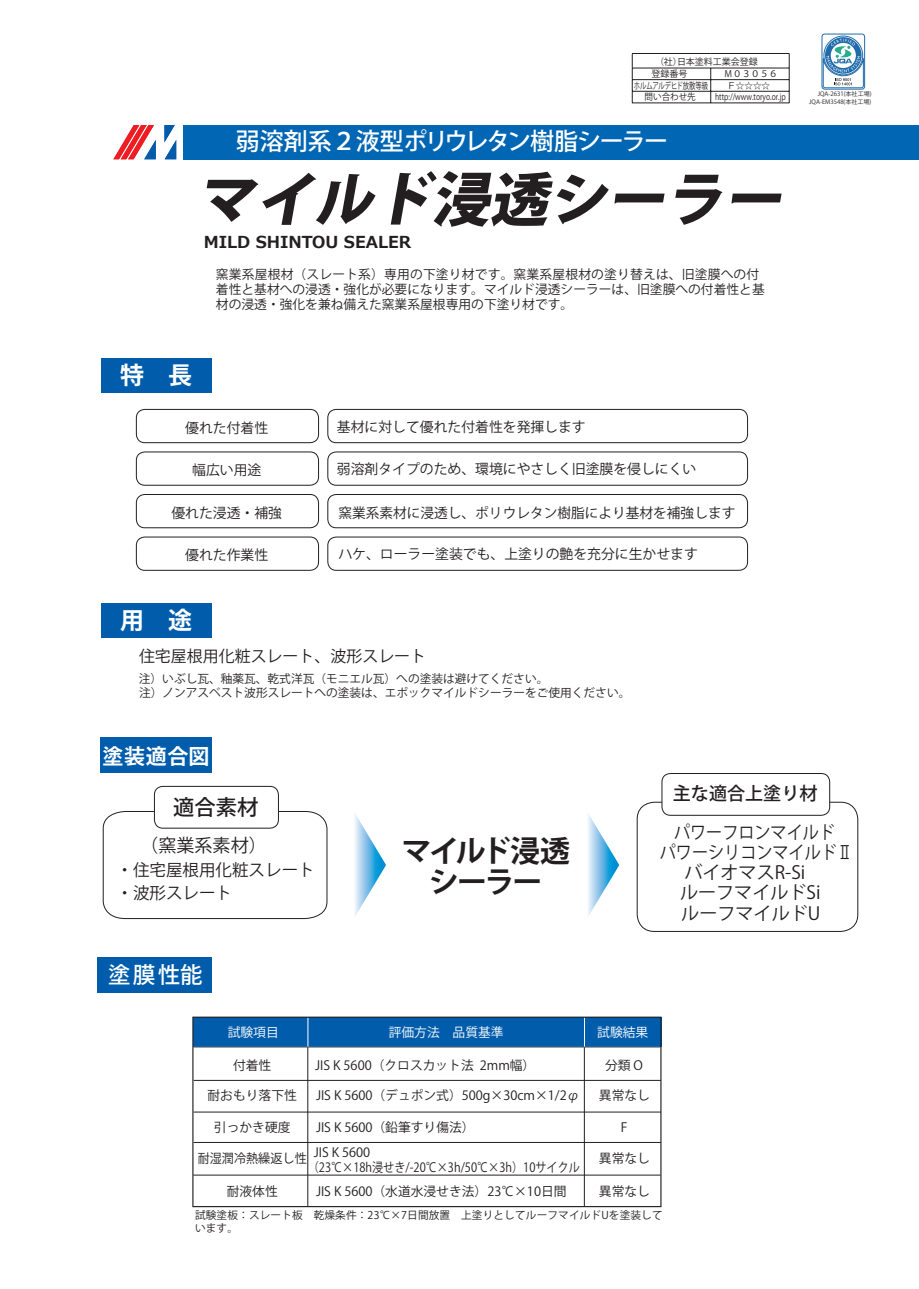
<style>
.page{position:relative;width:919px;height:1289px;background:#fff}
.page>*{position:absolute;margin:0;border:0;box-sizing:border-box;transform-origin:0 0}
.t1{font:italic 800 58.5px "Koz Go Pr 6 N";color:#231f20}
.t2{font:700 30px/31.5px "Koz Go Pr 6 N";letter-spacing:-.08em;color:#231f20;text-align:center}
.t3{font:500 24px "Koz Go Pr 6 N";letter-spacing:-.045em;color:#fff}
.t4{font:700 24px "Koz Go Pr 6 N";color:#fff}
.t5{font:500 22.35px "Koz Go Pr 6 N";color:#fff}
.t6{font:500 21.3px "Koz Go Pr 6 N";color:#231f20}
.t7{font:700 21px "Koz Go Pr 6 N";letter-spacing:.035em;color:#fff}
.t8{font:18px "Koz Go Pr 6 N";color:#231f20}
.t9{font:18px "Koz Go Pr 6 N";color:#231f20;scale:.89 1}
.t10{font:500 18px "Koz Go Pr 6 N";color:#231f20}
.t11{font:16.5px/23.4px "Koz Go Pr 6 N";color:#231f20}
.t12{font:700 16.5px "Meiryo";color:#231f20}
.t13{font:15.9px "Koz Go Pr 6 N";color:#231f20}
.t14{font:13.8px "Koz Go Pr 6 N";color:#231f20}
.t15{font:12.75px/15.3px "Koz Go Pr 6 N";color:#231f20}
.t16{font:12.75px "Koz Go Pr 6 N";color:#fff}
.t17{font:12.75px "Koz Go Pr 6 N";color:#231f20;scale:.95 1}
.t18{font:11.7px/13.6px "Koz Go Pr 6 N";color:#231f20}
.t19{font:10.65px/12.8px "Koz Go Pr 6 N";letter-spacing:.015em;color:#231f20}
.t20{font:9px/12px "Koz Go Pr 6 N";color:#231f20}
.t21{font:9px "Koz Go Pr 6 N";color:#231f20;scale:.71 1}
.t22{font:9px "Koz Go Pr 6 N";color:#231f20;scale:.95 1}
.t23{font:8.7px "Koz Go Pr 6 N";color:#231f20;scale:.8 1}
.t24{font:6px/7.4px "Koz Go Pr 6 N";color:#231f20;text-align:right}
.s1{font-family:"HGS Gothic M"}
</style>
<div class="page">
<div style="left:136px;top:409px;width:183px;height:34px;border:1px solid #231f20;border-radius:9px"></div>
<div style="left:327px;top:409px;width:420px;height:34px;border:1px solid #231f20;border-radius:9px"></div>
<div style="left:136px;top:451px;width:183px;height:34px;border:1px solid #231f20;border-radius:9px"></div>
<div style="left:327px;top:451px;width:420px;height:34px;border:1px solid #231f20;border-radius:9px"></div>
<div style="left:136px;top:536px;width:183px;height:34px;border:1px solid #231f20;border-radius:9px"></div>
<div style="left:327px;top:536px;width:420px;height:34px;border:1px solid #231f20;border-radius:9px"></div>
<div style="left:136px;top:494px;width:183px;height:34px;border:1px solid #231f20;border-radius:9px"></div>
<div style="left:327px;top:494px;width:420px;height:34px;border:1px solid #231f20;border-radius:9px"></div>
<div style="left:636px;top:801px;width:222px;height:130px;border:1px solid #231f20;border-radius:17px"></div>
<div style="left:662px;top:773px;width:167px;height:42px;background:#fff;border-radius:9px"></div>
<div style="left:661px;top:773px;width:169px;height:42px;border:1px solid #231f20;border-radius:9px"></div>
<svg style="left:102px;top:810px;width:226px;height:109px"></svg>
<div style="left:154px;top:786px;width:124px;height:42px;background:#fff;border-radius:9px"></div>
<div style="left:154px;top:786px;width:125px;height:42px;border:1px solid #231f20;border-radius:9px"></div>
<hr style="left:632px;top:53px;width:78px;height:1px;background:#231f20">
<hr style="left:710px;top:53px;width:79px;height:1px;background:#231f20">
<hr style="left:632px;top:68px;width:78px;height:1px;background:#231f20">
<hr style="left:710px;top:68px;width:79px;height:1px;background:#231f20">
<hr style="left:632px;top:79px;width:78px;height:1px;background:#231f20">
<hr style="left:710px;top:79px;width:79px;height:1px;background:#231f20">
<hr style="left:632px;top:91px;width:78px;height:1px;background:#231f20">
<svg style="left:632px;top:54px;width:1px;height:49px"></svg>
<hr style="left:710px;top:91px;width:79px;height:1px;background:#231f20">
<svg style="left:710px;top:69px;width:1px;height:34px"></svg>
<svg style="left:788px;top:54px;width:1px;height:49px"></svg>
<hr style="left:632px;top:103px;width:78px;height:1px;background:#231f20">
<hr style="left:710px;top:103px;width:79px;height:1px;background:#231f20">
<div style="left:821px;top:34px;width:43px;height:55px;border:1px solid #216bab;border-radius:3px"></div>
<div style="left:823px;top:36px;width:39px;height:39px;border:1px solid #216bab;border-radius:50%"></div>
<svg style="left:822px;top:37px;width:42px;height:51px"></svg>
<svg style="left:113px;top:125px;width:43px;height:34px"></svg>
<svg style="left:164px;top:125px;width:12px;height:34px"></svg>
<div style="left:184px;top:125px;width:734px;height:35px;background:#0166b3"></div>
<div style="left:101px;top:358px;width:110px;height:34px;background:#015dac"></div>
<div style="left:101px;top:603px;width:110px;height:34px;background:#015dac"></div>
<div style="left:101px;top:737px;width:111px;height:36px;background:#015dac"></div>
<svg style="left:355px;top:814px;width:31px;height:102px"></svg>
<svg style="left:588px;top:814px;width:31px;height:102px"></svg>
<div style="left:97px;top:956px;width:115px;height:36px;background:#015dac"></div>
<div style="left:584px;top:1017px;width:77px;height:29px;background:#015dac"></div>
<div style="left:308px;top:1017px;width:276px;height:29px;background:#015dac"></div>
<div style="left:193px;top:1017px;width:115px;height:29px;background:#015dac"></div>
<svg style="left:307px;top:1018px;width:1px;height:28px"></svg>
<svg style="left:584px;top:1018px;width:1px;height:28px"></svg>
<hr style="left:194px;top:1046px;width:114px;height:1px;background:#6a6b6e">
<hr style="left:308px;top:1046px;width:276px;height:1px;background:#6a6b6e">
<hr style="left:584px;top:1046px;width:76px;height:1px;background:#6a6b6e">
<hr style="left:194px;top:1111px;width:467px;height:1px;background:#231f20">
<hr style="left:194px;top:1141px;width:467px;height:1px;background:#231f20">
<hr style="left:584px;top:1047px;width:1px;height:159px;background:#231f20">
<hr style="left:194px;top:1079px;width:467px;height:1px;background:#231f20">
<div style="left:192px;top:1016px;width:469px;height:191px;border:1px solid #231f20"></div>
<hr style="left:307px;top:1047px;width:1px;height:159px;background:#231f20">
<hr style="left:193px;top:1174px;width:467px;height:1px;background:#231f20">
<p class="t20" style="left:651px;top:56px;width:108px;text-indent:4px">（社）日本塗料工業会登録登録番号</p>
<p class="t20" style="left:723px;top:68px;width:55px">Ｍ０３０５６</p>
<p class="t21" style="left:634px;top:80px;width:106px">ホルムアルデヒド放散等級</p>
<p class="t22" style="left:727px;top:80px;width:47px">Ｆ☆☆☆☆</p>
<p class="t22" style="left:644px;top:92px;width:55px">問い合わせ先</p>
<p class="t23" style="left:715px;top:92px;width:90px">http://www.toryo.or.jp</p>
<h3 class="t3" style="left:236px;top:128px;width:434px">弱溶剤系２液型ポリウレタン樹脂シーラー</h3>
<h1 class="t1" style="left:197px;top:167px;width:605px">マイルド浸透シーラー</h1>
<p class="t12" style="left:204px;top:230px;width:209px">MILD SHINTOU SEALER</p>
<h3 class="t4" style="left:120px;top:362px;width:73px">特　長</h3>
<p class="t15" style="left:216px;top:267px;width:550px">窯業系屋根材（スレート系）専用の下塗り材です。窯業系屋根材の塗り替えは、旧塗膜への付着性と基材への浸透・強化が必要になります。マイルド浸透シーラーは、旧塗膜への付着性と基材の浸透・強化を兼ね備えた窯業系屋根専用の下塗り材です。</p>
<p class="t14" style="left:185px;top:419px;width:84px">優れた付着性</p>
<p class="t14" style="left:337px;top:418px;width:250px">基材に対して優れた付着性を発揮します</p>
<p class="t14" style="left:192px;top:462px;width:71px">幅広い用途</p>
<p class="t14" style="left:337px;top:461px;width:361px">弱溶剤タイプのため、環境にやさしく旧塗膜を侵しにくい</p>
<p class="t14" style="left:171px;top:505px;width:112px">優れた浸透・補強</p>
<p class="t14" style="left:338px;top:505px;width:398px">窯業系素材に浸透し、ポリウレタン樹脂により基材を補強します</p>
<p class="t14" style="left:185px;top:547px;width:84px">優れた作業性</p>
<p class="t14" style="left:338px;top:546px;width:361px">ハケ、ローラー塗装でも、上塗りの艶を充分に生かせます</p>
<h3 class="t4" style="left:120px;top:607px;width:73px">用　途</h3>
<p class="t13" style="left:139px;top:647px;width:289px">住宅屋根用化粧スレート、波形スレート</p>
<p class="t18" style="left:139px;top:672px;width:493px">注）いぶし瓦、釉薬瓦、乾式洋瓦（モニエル瓦）への塗装は避けてください。<br>注）ノンアスベスト波形スレートへの塗装は、エポックマイルドシーラーをご使用ください。</p>
<h3 class="t7" style="left:102px;top:744px;width:109px">塗装適合図</h3>
<p class="t24" style="left:809px;top:91px;width:64px">JQA-2631(本社工場)<br>JQA-EM3548(本社工場)</p>
<h3 class="t6" style="left:173px;top:795px;width:87px">適合素材</h3>
<h3 class="t8" style="left:140px;top:835px;width:128px">（窯業系素材）</h3>
<p class="t11" style="left:117px;top:858px;width:199px">・住宅屋根用化粧スレート・波形スレート</p>
<h2 class="t2" style="left:401px;top:835px;width:170px">マイルド浸透シーラー</h2>
<h3 class="t10" style="left:672px;top:783px;width:146px">主な適合上塗り材</h3>
<h3 class="t9" style="left:674px;top:822px;width:182px">パワーフロンマイルド</h3>
<h3 class="t9" style="left:659px;top:842px;width:218px">パワーシリコンマイルド<span class="s1">Ⅱ</span></h3>
<h3 class="t8" style="left:684px;top:862px;width:122px">バイオマスR-Si</h3>
<h3 class="t8" style="left:680px;top:882px;width:142px">ルーフマイルドSi</h3>
<h3 class="t8" style="left:681px;top:902px;width:141px">ルーフマイルドU</h3>
<h3 class="t5" style="left:108px;top:962px;width:96px">塗膜性能</h3>
<p class="t16" style="left:228px;top:1025px;width:53px">試験項目</p>
<p class="t16" style="left:389px;top:1025px;width:116px">評価方法　品質基準</p>
<p class="t16" style="left:597px;top:1025px;width:53px">試験結果</p>
<p class="t15" style="left:233px;top:1057px;width:40px">付着性</p>
<p class="t15" style="left:315px;top:1057px;width:221px">JIS K 5600（クロスカット法 2mm幅）</p>
<p class="t15" style="left:605px;top:1057px;width:39px">分類 O</p>
<p class="t15" style="left:207px;top:1087px;width:91px">耐おもり落下性</p>
<p class="t15" style="left:316px;top:1087px;width:265px">JIS K 5600（デュポン式）500g×30cm×1/2φ</p>
<p class="t15" style="left:599px;top:1087px;width:53px">異常なし</p>
<p class="t15" style="left:214px;top:1119px;width:78px">引っかき硬度</p>
<p class="t15" style="left:316px;top:1119px;width:160px">JIS K 5600（鉛筆すり傷法）</p>
<p class="t15" style="left:620px;top:1119px;width:8px">F</p>
<p class="t17" style="left:198px;top:1151px;width:116px">耐湿潤冷熱繰返し性</p>
<p class="t15" style="left:308px;top:1144px;width:273px;text-indent:6px">JIS K 5600<br>（23℃×18h浸せき/-20℃×3h/50℃×3h）10サイクル</p>
<p class="t15" style="left:599px;top:1151px;width:53px">異常なし</p>
<p class="t15" style="left:227px;top:1184px;width:53px">耐液体性</p>
<p class="t15" style="left:316px;top:1184px;width:252px">JIS K 5600（水道水浸せき法）23℃×10日間</p>
<p class="t15" style="left:599px;top:1184px;width:53px">異常なし</p>
<p class="t19" style="left:195px;top:1209px;width:469px">試験塗板：スレート板　乾燥条件：23℃×7日間放置　上塗りとしてルーフマイルドUを塗装しています。</p>
</div>
